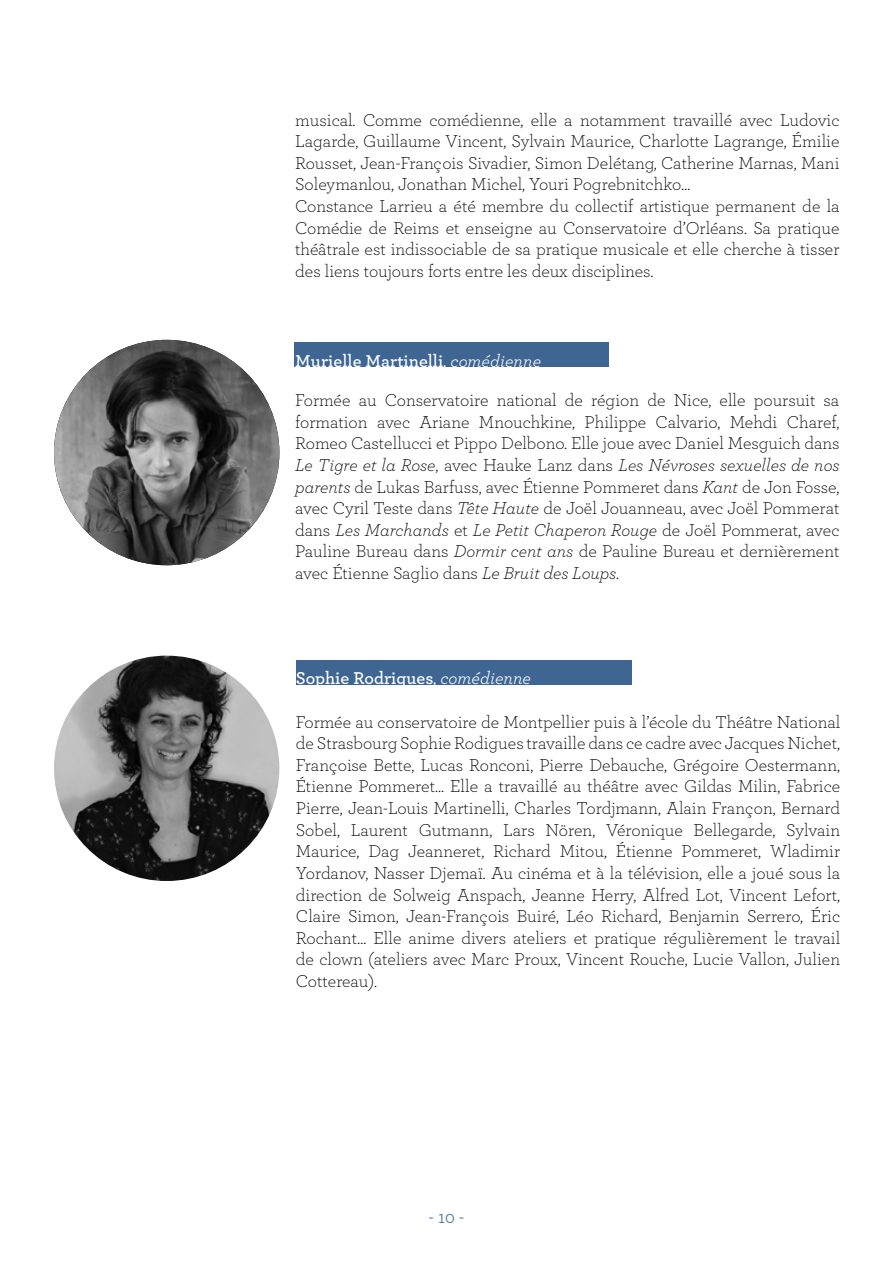
<style>
.page{position:relative;width:893px;height:1263px;background:#fff}
.page>*{position:absolute;margin:0;border:0;box-sizing:border-box;transform-origin:0 0}
.t1{font:300 18px/21.6px "Archer";color:#000;text-align:justify}
.t2{font:600 18px "Archer";color:#fff}
.t3{font:18px "Archer";color:#3f6693}
.s1{font-weight:400;font-style:italic}
.s2{font-style:italic}
</style>
<div class="page">
<img style="left:54px;top:340px;width:225px;height:225px;border-radius:113px">
<div style="left:295px;top:342px;width:314px;height:24px;background:#3f6693"></div>
<div style="left:296px;top:660px;width:335px;height:25px;background:#3f6693"></div>
<img style="left:54px;top:656px;width:225px;height:225px;border-radius:113px">
<p class="t1" style="left:295px;top:108px;width:546px;text-align:left">musical. Comme comédienne, elle a notamment travaillé avec Ludovic Lagarde, Guillaume Vincent, Sylvain Maurice, Charlotte Lagrange, Émilie Rousset, Jean-François Sivadier, Simon Delétang, Catherine Marnas, Mani Soleymanlou, Jonathan Michel, Youri Pogrebnitchko…<br>Constance Larrieu a été membre du collectif artistique permanent de la Comédie de Reims et enseigne au Conservatoire d’Orléans. Sa pratique théâtrale est indissociable de sa pratique musicale et elle cherche à tisser des liens toujours forts entre les deux disciplines.</p>
<p class="t2" style="left:295px;top:347px;width:247px">Murielle Martinelli<span class="s1">, comédienne</span></p>
<p class="t1" style="left:295px;top:389px;width:546px">Formée au Conservatoire national de région de Nice, elle poursuit sa formation avec Ariane Mnouchkine, Philippe Calvario, Mehdi Charef, Romeo Castellucci et Pippo Delbono. Elle joue avec Daniel Mesguich dans <span class="s2">Le Tigre et la Rose</span>, avec Hauke Lanz dans <span class="s2">Les Névroses sexuelles de nos parents</span> de Lukas Barfuss, avec Étienne Pommeret dans <span class="s2">Kant</span> de Jon Fosse, avec Cyril Teste dans <span class="s2">Tête Haute</span> de Joël Jouanneau, avec Joël Pommerat dans <span class="s2">Les Marchands</span> et <span class="s2">Le Petit Chaperon Rouge</span> de Joël Pommerat, avec Pauline Bureau dans <span class="s2">Dormir cent ans</span> de Pauline Bureau et dernièrement avec Étienne Saglio dans <span class="s2">Le Bruit des Loups</span>.</p>
<p class="t2" style="left:296px;top:665px;width:237px">Sophie Rodrigues<span class="s1">, comédienne</span></p>
<p class="t1" style="left:296px;top:710px;width:546px">Formée au conservatoire de Montpellier puis à l’école du Théâtre National de Strasbourg Sophie Rodigues travaille dans ce cadre avec Jacques Nichet, Françoise Bette, Lucas Ronconi, Pierre Debauche, Grégoire Oestermann, Étienne Pommeret... Elle a travaillé au théâtre avec Gildas Milin, Fabrice Pierre, Jean-Louis Martinelli, Charles Tordjmann, Alain Françon, Bernard Sobel, Laurent Gutmann, Lars Nören, Véronique Bellegarde, Sylvain Maurice, Dag Jeanneret, Richard Mitou, Étienne Pommeret, Wladimir Yordanov, Nasser Djemaï. Au cinéma et à la télévision, elle a joué sous la direction de Solweig Anspach, Jeanne Herry, Alfred Lot, Vincent Lefort, Claire Simon, Jean-François Buiré, Léo Richard, Benjamin Serrero, Éric Rochant… Elle anime divers ateliers et pratique régulièrement le travail de clown (ateliers avec Marc Proux, Vincent Rouche, Lucie Vallon, Julien Cottereau).</p>
<p class="t3" style="left:429px;top:1205px;width:37px">- 10 -</p>
</div>
